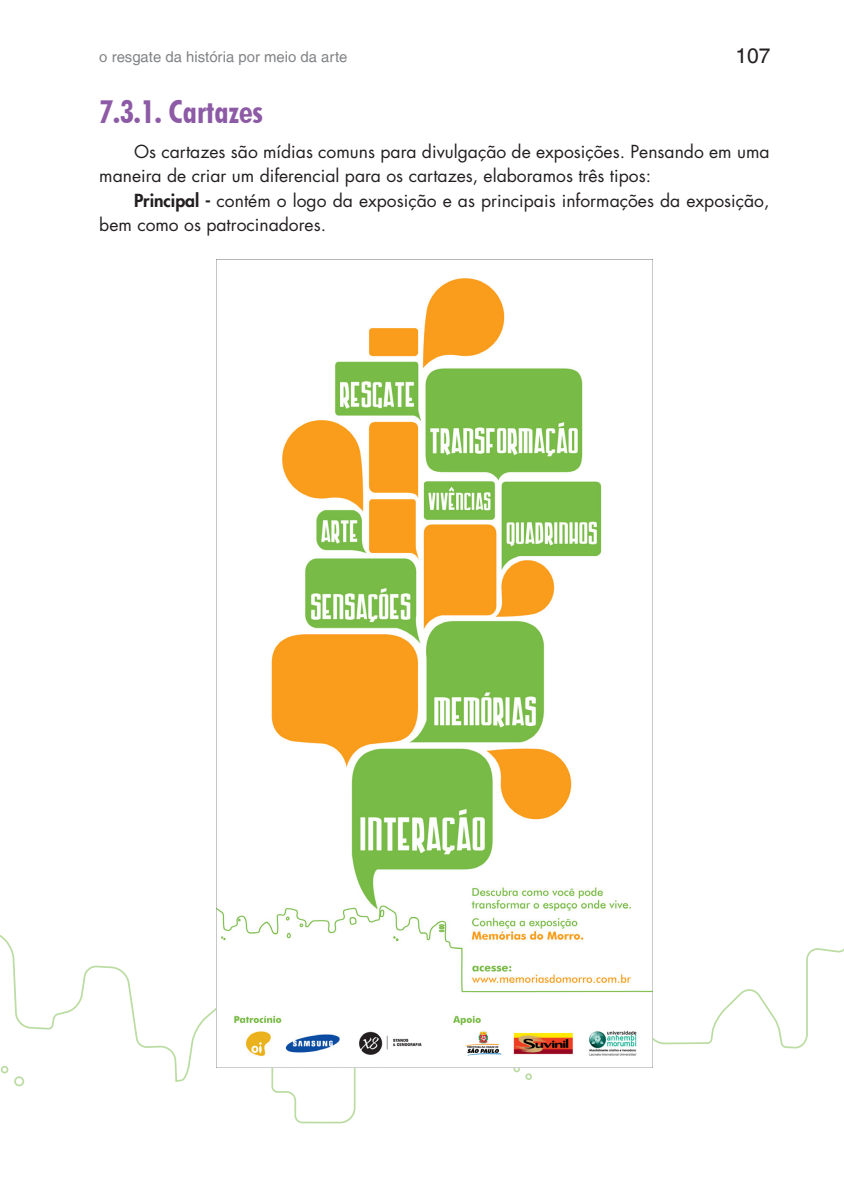
<style>
.page{position:relative;width:844px;height:1191px;background:#fff}
.page>*{position:absolute;margin:0;border:0;box-sizing:border-box;transform-origin:0 0}
.Peso_2{font:700 condensed 31.5px "Futura BT";color:#8d5ba6}
.t1{font:21px "Helvetica LT";color:#231f20}
._01_Texto_geral{font:17.5px/24.5px "Futura Std";color:#231f20}
.t2{font:14.88px "Helvetica LT";color:#808285}
.s1{font-weight:800}
</style>
<div class="page">
<svg style="left:0;top:904px;width:843px;height:220px"></svg>
<img style="left:217px;top:259px;width:435px;height:808px">
<p class="t2" style="left:99px;top:48px;width:250px">o resgate da história por meio da arte</p>
<p class="t1" style="left:735px;top:43px;width:37px">107</p>
<p class="Peso_2" style="left:99px;top:93px;width:165px">7.3.1. Cartazes</p>
<p class="_01_Texto_geral" style="left:99px;top:139px;width:671px;text-indent:35px">Os cartazes são mídias comuns para divulgação de exposições. Pensando em uma maneira de criar um diferencial para os cartazes, elaboramos três tipos:</p>
<p class="_01_Texto_geral" style="left:99px;top:188px;width:671px;text-indent:35px"><span class="s1">Principal -</span> contém o logo da exposição e as principais informações da exposição, bem como os patrocinadores.</p>
</div>
